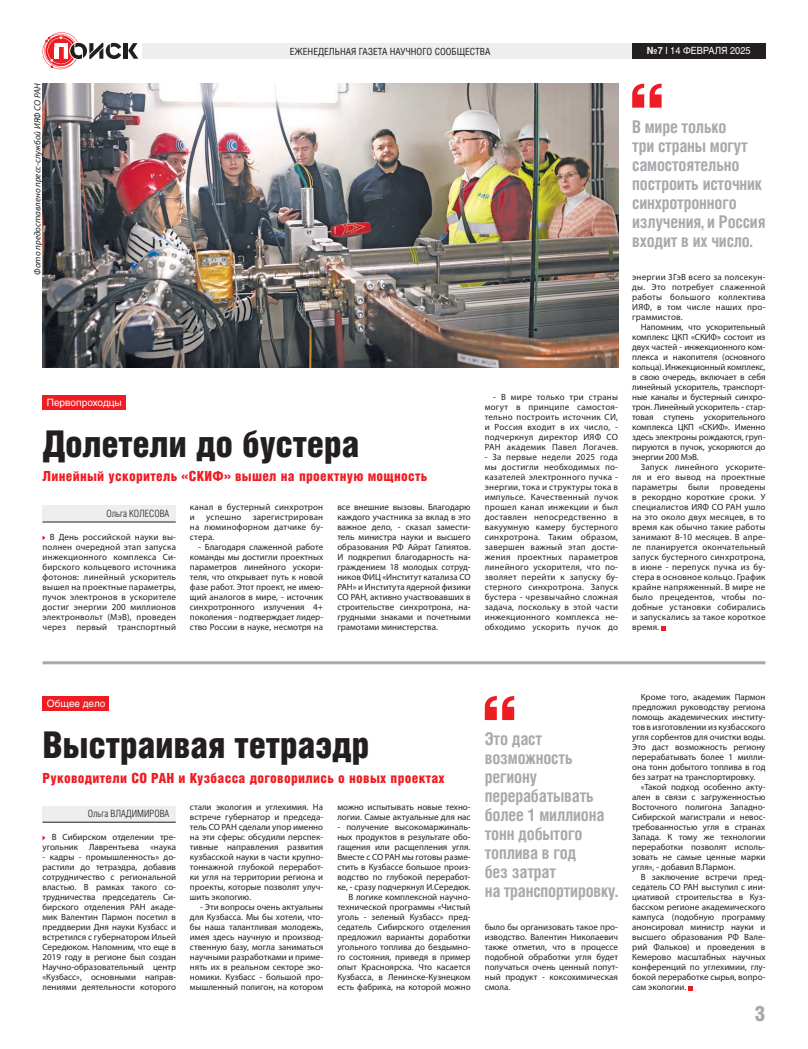
<style>
.page{position:relative;width:808px;height:1049px;background:#fff}
.page>*{position:absolute;margin:0;border:0;box-sizing:border-box;transform-origin:0 0}
.t1{font:37px "Helios Cond Black C";letter-spacing:-.01em;color:#231f20}
.t2{font:21.1px "Helios Cond Black C";color:#a8a9ad}
.t3{font:700 17.5px/19px "Helios Cond C";letter-spacing:-.01em;color:#a8a9ad;scale:.96 1}
.t4{font:14px "Helios Cond Black C";letter-spacing:.02em;color:#ee1d23}
.t5{font:10px "Helios Cond Light C";color:#231f20}
.t6{font:10px "Helios C";color:#fff}
.t7{font:9.8px "Helios Cond C";color:#231f20}
.t8{font:9.8px "Helios C";color:#fff;scale:.93 1}
.t9{font:9px/10px "Myriad Pro";color:#231f20;text-align:justify}
.t10{font:italic 9px "Myriad Pro";color:#231f20}
.t11{font:9px/10px "Myriad Pro";letter-spacing:.02em;color:#231f20}
.s1{font-weight:700}
.s2{font-weight:700;color:#f2f3f4}
</style>
<div class="page">
<hr style="left:124px;top:43px;width:4px;height:16px;background:#231f20">
<svg style="left:128px;top:43px;width:10px;height:16px"></svg>
<svg style="left:43px;top:32px;width:78px;height:37px"></svg>
<div style="left:142px;top:43px;width:496px;height:16px;background:#eeeeef"></div>
<div style="left:632px;top:43px;width:133px;height:16px;background:#231f20"></div>
<img style="left:43px;top:84px;width:575px;height:283px">
<div style="left:43px;top:396px;width:83px;height:14px;background:#ee1d23"></div>
<div style="left:43px;top:506px;width:133px;height:16px;background:#eeeeef"></div>
<hr style="left:43px;top:522px;width:133px;height:1px;background:#231f20">
<svg style="left:662px;top:626px;width:4px;height:4px"></svg>
<svg style="left:632px;top:84px;width:30px;height:24px"></svg>
<hr style="left:43px;top:661px;width:722px;height:3px;background:#a8a9ad">
<div style="left:43px;top:696px;width:66px;height:14px;background:#ee1d23"></div>
<div style="left:43px;top:806px;width:133px;height:16px;background:#eeeeef"></div>
<hr style="left:43px;top:822px;width:133px;height:1px;background:#231f20">
<svg style="left:688px;top:986px;width:5px;height:4px"></svg>
<svg style="left:485px;top:696px;width:29px;height:24px"></svg>
<p class="t7" style="left:290px;top:45px;width:202px">ЕЖЕНЕДЕЛЬНАЯ ГАЗЕТА НАУЧНОГО СООБЩЕСТВА</p>
<p class="t8" style="left:647px;top:45px;width:113px"><span class="s1">№</span><span class="s2">7</span> I 14 ФЕВРАЛЯ 2025</p>
<p class="t10" style="left:32px;top:275px;width:193px;rotate:-90deg">Фото предоставлено пресс-службой ИЯФ СО РАН</p>
<p class="t6" style="left:47px;top:397px;width:77px">Первопроходцы</p>
<h1 class="t1" style="left:43px;top:422px;width:319px">Долетели до бустера</h1>
<h3 class="t4" style="left:43px;top:468px;width:386px">Линейный ускоритель «СКИФ» вышел на проектную мощность</h3>
<p class="t5" style="left:107px;top:508px;width:64px">Ольга КОЛЕСОВА</p>
<p class="t9" style="left:43px;top:532px;width:135px;text-indent:7px">В День российской науки вы&shy;полнен очередной этап запуска инжекционного комплекса Си&shy;бирского кольцевого источника фотонов: линейный ускоритель вышел на проектные параметры, пучок электронов в ускорителе достиг энергии 200 миллионов электронвольт (МэВ), проведен через первый транспортный</p>
<p class="t11" style="left:190px;top:502px;width:135px">канал в бустерный синхротрон и</p>
<p class="t9" style="left:190px;top:512px;width:135px;text-indent:63px">зарегистрирован на люминофорном датчике бу&shy;стера.</p>
<p class="t9" style="left:190px;top:542px;width:135px;text-indent:9px">- Благодаря слаженной работе команды мы достигли проектных параметров линейного ускори&shy;теля, что открывает путь к новой фазе работ. Этот проект, не имею&shy;щий аналогов в мире, - источник синхротронного излучения 4+ поколения - подтверждает лидер&shy;ство России в науке, несмотря на</p>
<p class="t11" style="left:206px;top:512px;width:37px">успешно</p>
<p class="t9" style="left:337px;top:502px;width:135px">все внешние вызовы. Благодарю каждого участника за вклад в это важное дело, - сказал замести&shy;тель министра науки и высшего образования РФ Айрат Гатиятов.<br>И подкрепил благодарность на&shy;граждением 18 молодых сотруд&shy;ников ФИЦ «Институт катализа СО РАН» и Института ядерной физики СО РАН, активно участвовавших в строительстве синхротрона, на&shy;грудными знаками и почетными грамотами министерства.</p>
<p class="t9" style="left:485px;top:392px;width:135px;text-indent:9px">- В мире только три страны могут в принципе самостоя&shy;тельно построить источник СИ, и Россия входит в их число, - подчеркнул директор ИЯФ СО РАН академик Павел Логачев.</p>
<p class="t9" style="left:485px;top:452px;width:135px">- За первые недели 2025 года мы достигли необходимых по&shy;казателей электронного пучка - энергии, тока и структуры тока в импульсе. Качественный пучок прошел канал инжекции и был доставлен непосредственно в вакуумную камеру бустерного синхротрона. Таким образом, завершен важный этап дости&shy;жения проектных параметров линейного ускорителя, что по&shy;зволяет перейти к запуску бу&shy;стерного синхротрона. Запуск бустера - чрезвычайно сложная задача, поскольку в этой части инжекционного комплекса не&shy;обходимо ускорить пучок до</p>
<h3 class="t3" style="left:632px;top:117px;width:140px">В мире только<br>три страны могут самостоятельно построить источник синхротронного излучения, и Россия входит в их число.</h3>
<p class="t9" style="left:632px;top:272px;width:135px">энергии 3ГэВ всего за полсекун&shy;ды. Это потребует слаженной работы большого коллектива ИЯФ, в том числе наших про&shy;граммистов.</p>
<p class="t9" style="left:632px;top:322px;width:135px;text-indent:9px">Напомним, что ускорительный комплекс ЦКП «СКИФ» состоит из двух частей - инжекционного ком&shy;плекса и накопителя (основного кольца). Инжекционный комплекс, в свою очередь, включает в себя линейный ускоритель, транспорт&shy;ные каналы и бустерный синхро&shy;трон. Линейный ускоритель - стар&shy;товая ступень ускорительного комплекса ЦКП «СКИФ». Именно здесь электроны рождаются, груп&shy;пируются в пучок, ускоряются до энергии 200 МэВ.</p>
<p class="t9" style="left:632px;top:462px;width:135px;text-indent:9px">Запуск линейного ускорите&shy;ля и его вывод на проектные параметры были проведены в рекордно короткие сроки. У специалистов ИЯФ СО РАН ушло на это около двух месяцев, в то время как обычно такие работы занимают 8-10 месяцев. В апре&shy;ле планируется окончательный запуск бустерного синхротрона, в июне - перепуск пучка из бу&shy;стера в основное кольцо. График крайне напряженный. В мире не было прецедентов, чтобы по&shy;добные установки собирались и запускались за такое короткое время.</p>
<p class="t6" style="left:47px;top:697px;width:60px">Общее дело</p>
<h1 class="t1" style="left:43px;top:724px;width:329px">Выстраивая тетраэдр</h1>
<h3 class="t4" style="left:43px;top:770px;width:404px">Руководители СО РАН и Кузбасса договорились о новых проектах</h3>
<p class="t5" style="left:88px;top:808px;width:83px">Ольга ВЛАДИМИРОВА</p>
<p class="t9" style="left:43px;top:832px;width:135px;text-align:right">В Сибирском отделении тре&shy;угольник Лаврентьева «наука</p>
<p class="t9" style="left:43px;top:852px;width:135px">- кадры - промышленность» до&shy;растили до тетраэдра, добавив сотрудничество с региональной властью. В рамках такого со&shy;трудничества председатель Си&shy;бирского отделения РАН акаде&shy;мик Валентин Пармон посетил в преддверии Дня науки Кузбасс и встретился с губернатором Ильей Середюком. Напомним, что еще в 2019 году в регионе был создан Научно-образовательный центр «Кузбасс», основными направ&shy;лениями деятельности которого</p>
<p class="t9" style="left:190px;top:802px;width:135px">стали экология и углехимия. На встрече губернатор и председа&shy;тель СО РАН сделали упор именно на эти сферы: обсудили перспек&shy;тивные направления развития кузбасской науки в части крупно&shy;тоннажной глубокой переработ&shy;ки угля на территории региона и проекты, которые позволят улуч&shy;шить экологию.</p>
<p class="t9" style="left:190px;top:902px;width:135px;text-indent:10px">- Эти вопросы очень актуальны для Кузбасса. Мы бы хотели, что&shy;бы наша талантливая молодежь, имея здесь научную и производ&shy;ственную базу, могла заниматься научными разработками и приме&shy;нять их в реальном секторе эко&shy;номики. Кузбасс - большой про&shy;мышленный полигон, на котором</p>
<p class="t9" style="left:337px;top:802px;width:135px">можно испытывать новые техно&shy;логии. Самые актуальные для нас</p>
<p class="t9" style="left:337px;top:822px;width:135px;text-align:right">- получение высокомаржиналь&shy;ных продуктов в результате обо&shy;гащения или расщепления угля.<br>Вместе с СО РАН мы готовы разме&shy;стить в Кузбассе большое произ&shy;водство по глубокой переработ&shy;ке, - сразу подчеркнул И.Середюк.<br>В логике комплексной научно&shy;технической программы «Чистый уголь - зеленый Кузбасс» пред&shy;седатель Сибирского отделения предложил варианты доработки угольного топлива до бездымно&shy;го состояния, приведя в пример опыт Красноярска. Что касается<br>Кузбасса, в Ленинске-Кузнецком есть фабрика, на которой можно</p>
<h3 class="t3" style="left:485px;top:729px;width:140px">Это даст возможность региону перерабатывать более 1 миллиона тонн добытого топлива в год<br>без затрат<br>на транспортировку.</h3>
<p class="t9" style="left:485px;top:922px;width:135px">было бы организовать такое про&shy;изводство. Валентин Николаевич также отметил, что в процессе подобной обработки угля будет получаться очень ценный попут&shy;ный продукт - коксохимическая смола.</p>
<p class="t9" style="left:632px;top:692px;width:135px;text-indent:9px">Кроме того, академик Пармон предложил руководству региона помощь академических институ&shy;тов в изготовлении из кузбасского угля сорбентов для очистки воды.<br>Это даст возможность региону перерабатывать более 1 милли&shy;она тонн добытого топлива в год без затрат на транспортировку.</p>
<p class="t9" style="left:632px;top:782px;width:135px;text-indent:9px">«Такой подход особенно акту&shy;ален в связи с загруженностью Восточного полигона Западно-Сибирской магистрали и невос&shy;требованностью угля в странах Запада. К тому же технологии переработки позволят исполь&shy;зовать не самые ценные марки угля», - добавил В.Пармон.</p>
<p class="t9" style="left:632px;top:872px;width:135px;text-indent:9px">В заключение встречи пред&shy;седатель СО РАН выступил с ини&shy;циативой строительства в Куз&shy;басском регионе академического кампуса (подобную программу анонсировал министр науки и высшего образования РФ Вале&shy;рий Фальков) и проведения в Кемерово масштабных научных конференций по углехимии, глу&shy;бокой переработке сырья, вопро&shy;сам экологии.</p>
<h2 class="t2" style="left:755px;top:1001px;width:12px">3</h2>
</div>
